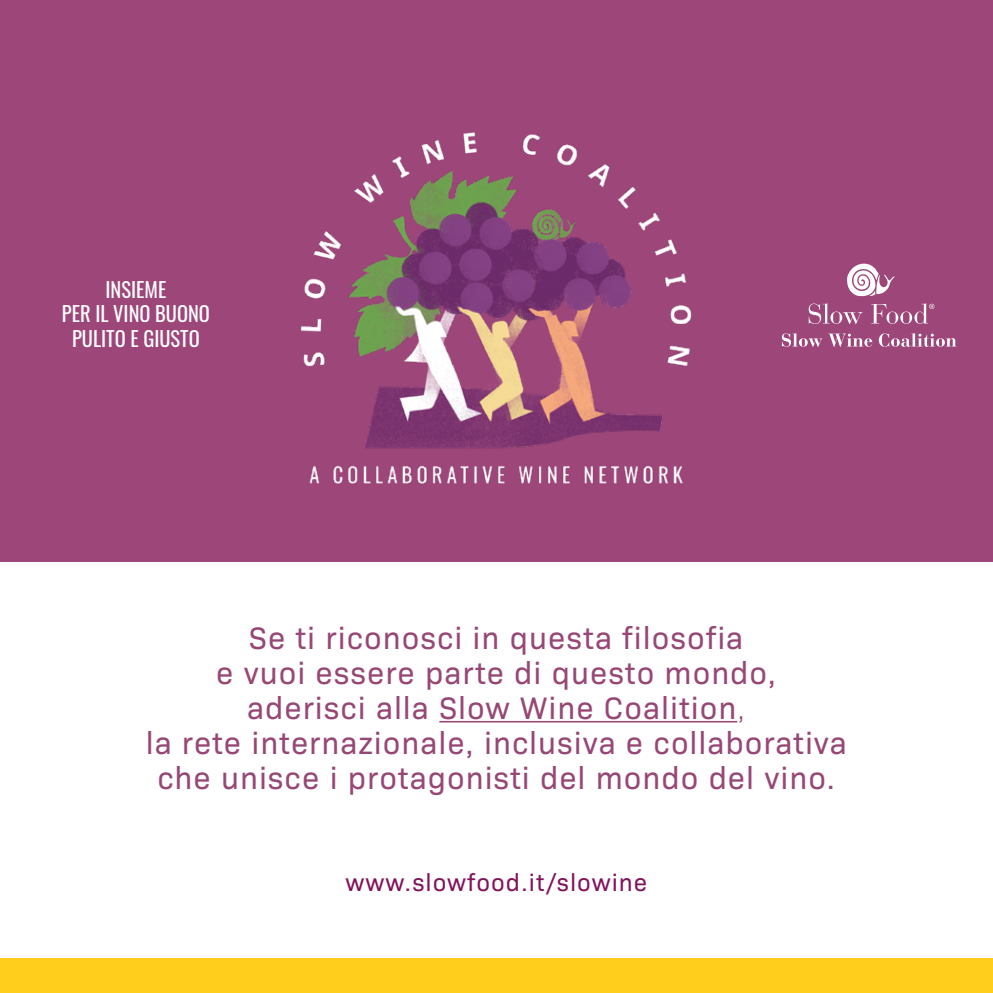
<style>
.page{position:relative;width:993px;height:993px;background:#fff}
.page>*{position:absolute;margin:0;border:0;box-sizing:border-box;transform-origin:0 0}
.t1{font:31.5px/35px "Bio Sans";letter-spacing:.03em;color:#974776;text-align:center}
.t2{font:24.5px "Bio Sans";letter-spacing:.04em;color:#82125b}
.t3{font:20.47px/24.5px "Oswald";color:#fff;text-align:center}
.s1{font-weight:300}
</style>
<div class="page">
<div style="left:0;top:0;width:992px;height:561px;background:#9d467a"></div>
<hr style="left:439px;top:720px;width:298px;height:2px;background:#974776">
<div style="left:0;top:958px;width:992px;height:34px;background:#ffcd1c"></div>
<img style="left:301px;top:132px;width:391px;height:352px">
<svg style="left:847px;top:263px;width:47px;height:33px"></svg>
<svg style="left:808px;top:303px;width:54px;height:21px"></svg>
<svg style="left:871px;top:303px;width:63px;height:21px"></svg>
<svg style="left:781px;top:333px;width:41px;height:14px"></svg>
<svg style="left:828px;top:333px;width:44px;height:14px"></svg>
<svg style="left:878px;top:333px;width:78px;height:14px"></svg>
<p class="t3" style="left:62px;top:275px;width:149px">INSIEME<br>PER IL VINO BUONO<br>PULITO E GIUSTO</p>
<p class="t1" style="left:146px;top:617px;width:702px">Se ti riconosci in questa filosofia<br>e vuoi essere parte di questo mondo,<br>aderisci alla Slow Wine Coalition<span class="s1">,<br></span>la rete internazionale, inclusiva e collaborativa che unisce i protagonisti del mondo del vino.</p>
<p class="t2" style="left:345px;top:864px;width:303px">www.slowfood.it/slowine</p>
</div>
